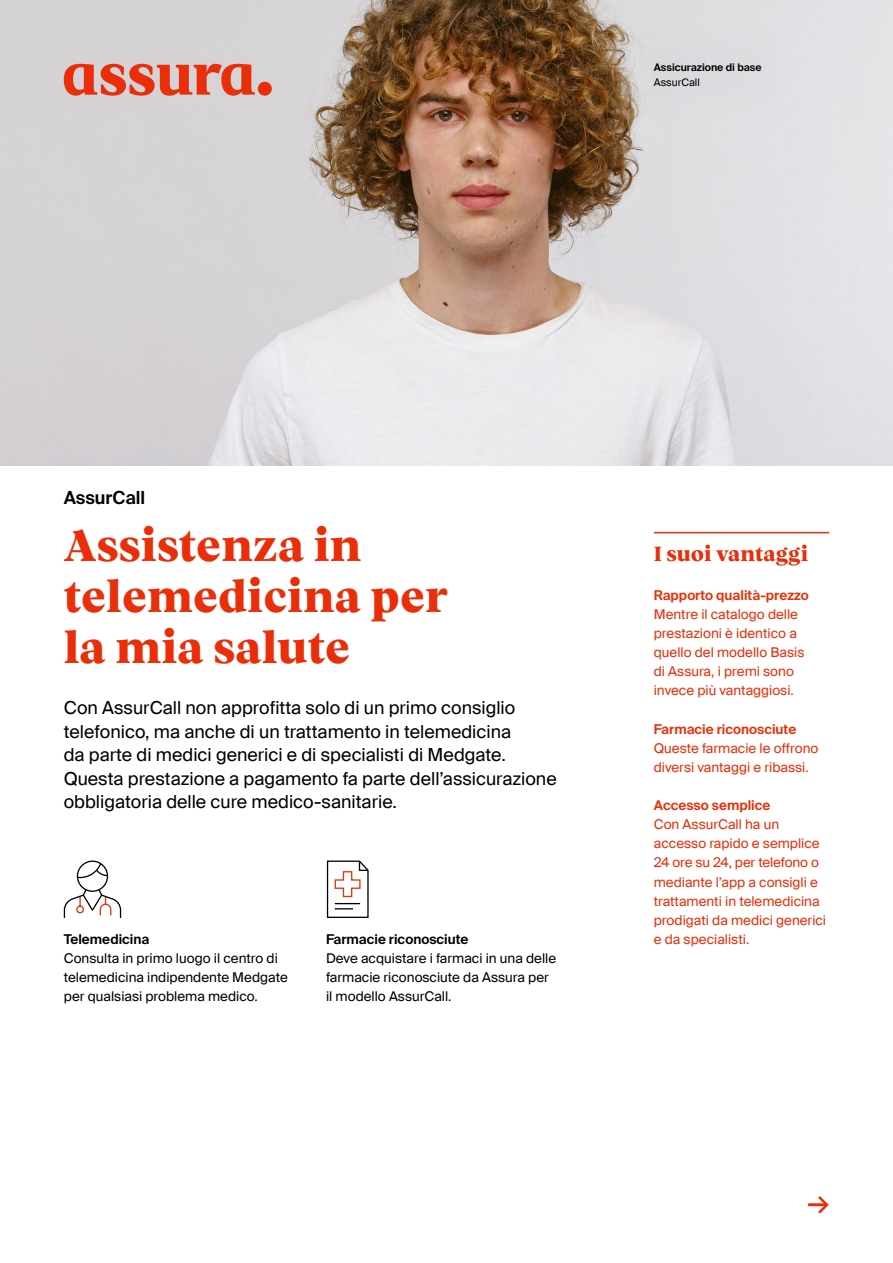
<style>
.page{position:relative;width:893px;height:1263px;background:#fff}
.page>*{position:absolute;margin:0;border:0;box-sizing:border-box;transform-origin:0 0}
.t1{font:800 45px/51px "Vesterbro";color:#e92e09}
.t2{font:27px "Suisse Intl";color:#e92e09}
.t3{font:800 21px "Vesterbro";color:#e92e09}
.t4{font:18px/23.4px "Suisse Intl";color:#000}
.t5{font:600 18px "Suisse Intl";color:#000}
.t6{font:13.5px/19.2px "Suisse Intl";color:#e92e09}
.t7{font:13.5px/19.2px "Suisse Intl";color:#000}
.t8{font:600 13.5px "Suisse Intl";color:#e92e09}
.t9{font:600 13.5px "Suisse Intl";color:#000}
.t10{font:600 10.5px "Suisse Intl";color:#000}
.t11{font:10.5px "Suisse Intl";color:#000}
</style>
<div class="page">
<img style="left:0;top:0;width:893px;height:466px">
<svg style="left:64px;top:860px;width:58px;height:58px"></svg>
<svg style="left:327px;top:860px;width:42px;height:58px"></svg>
<svg style="left:619px;top:26px;width:175px;height:98px;background:#d8d7d8"></svg>
<hr style="left:654px;top:532px;width:175px;height:1px;background:#e92e09">
<svg style="left:64px;top:64px;width:208px;height:32px;background:#df7b69"></svg>
<p class="t10" style="left:654px;top:62px;width:109px">Assicurazione di base</p>
<p class="t11" style="left:654px;top:76px;width:48px">AssurCall</p>
<h3 class="t5" style="left:64px;top:487px;width:83px">AssurCall</h3>
<h1 class="t1" style="left:64px;top:518px;width:386px">Assistenza in telemedicina per la mia salute</h1>
<p class="t4" style="left:64px;top:696px;width:494px">Con AssurCall non approfitta solo di un primo consiglio telefonico, ma anche di un trattamento in telemedicina<br>da parte di medici generici e di specialisti di Medgate.<br>Questa prestazione a pagamento fa parte dell’assicurazione obbligatoria delle cure medico-sanitarie.</p>
<p class="t9" style="left:64px;top:931px;width:87px">Telemedicina</p>
<p class="t7" style="left:64px;top:949px;width:226px">Consulta in primo luogo il centro di telemedicina indipendente Medgate per qualsiasi problema medico.</p>
<p class="t9" style="left:326px;top:931px;width:144px">Farmacie riconosciute</p>
<p class="t7" style="left:326px;top:949px;width:232px">Deve acquistare i farmaci in una delle farmacie riconosciute da Assura per il modello AssurCall.</p>
<h3 class="t3" style="left:654px;top:538px;width:156px">I suoi vantaggi</h3>
<p class="t8" style="left:654px;top:587px;width:156px">Rapporto qualità-prezzo</p>
<p class="t6" style="left:654px;top:604px;width:152px">Mentre il catalogo delle prestazioni è identico a quello del modello Basis di Assura, i premi sono invece più vantaggiosi.</p>
<p class="t8" style="left:654px;top:721px;width:144px">Farmacie riconosciute</p>
<p class="t6" style="left:654px;top:738px;width:166px">Queste farmacie le offrono diversi vantaggi e ribassi.</p>
<p class="t8" style="left:654px;top:797px;width:118px">Accesso semplice</p>
<p class="t6" style="left:654px;top:815px;width:174px">Con AssurCall ha un accesso rapido e semplice<br>24 ore su 24, per telefono o mediante l’app a consigli e trattamenti in telemedicina prodigati da medici generici e da specialisti.</p>
<h2 class="t2" style="left:808px;top:1187px;width:23px">→</h2>
</div>
